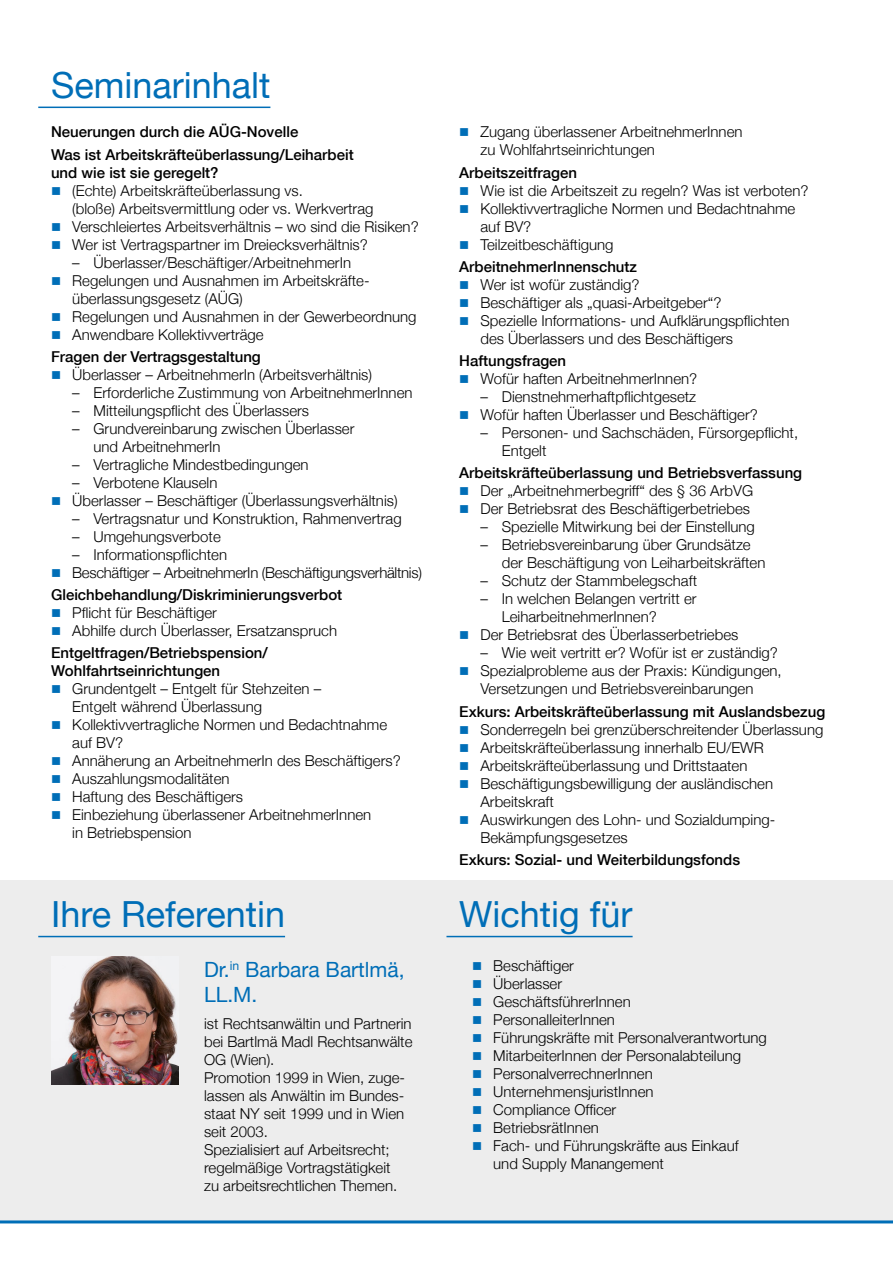
<style>
.page{position:relative;width:893px;height:1263px;background:#fff}
.page>*{position:absolute;margin:0;border:0;box-sizing:border-box;transform-origin:0 0}
.t1{font:36px "Helvetica Neue";color:#006eb7}
.t2{font:21px/25.2px "Helvetica Neue";color:#006eb7}
.t3{font:300 15px/18px "Helvetica Neue";color:#000}
.t4{font:500 15px/22.2px "Helvetica Neue";color:#000}
.t5{font:300 15px/22.2px "Helvetica Neue";letter-spacing:-.02em;color:#000}
.s1{color:#006eb7}
.s2{font-weight:500}
.s3{font-weight:300}
</style>
<div class="page">
<div style="left:0;top:880px;width:893px;height:340px;background:#ededed"></div>
<hr style="left:0;top:1220px;width:893px;height:3px;background:#006eb7">
<hr style="left:38px;top:107px;width:232px;height:1px;background:#006eb7">
<img style="left:51px;top:956px;width:128px;height:128px">
<hr style="left:38px;top:936px;width:247px;height:1px;background:#006eb7">
<hr style="left:446px;top:936px;width:187px;height:1px;background:#006eb7">
<h1 class="t1" style="left:51px;top:64px;width:221px">Seminarinhalt</h1>
<p class="t4" style="left:51px;top:121px;width:304px">Neuerungen durch die AÜG-Novelle<br>Was ist Arbeitskräfteüberlassung/Leiharbeit</p>
<p class="t4" style="left:51px;top:161px;width:169px">und wie ist sie geregelt?</p>
<p class="t3" style="left:72px;top:181px;width:303px;text-indent:-21px"><span class="s1">■</span> (Echte) Arbeitskräfteüberlassung vs.<br>(bloße) Arbeitsvermittlung oder vs. Werkvertrag</p>
<p class="t3" style="left:51px;top:217px;width:369px"><span class="s1">■</span> Verschleiertes Arbeitsverhältnis – wo sind die Risiken?</p>
<p class="t3" style="left:51px;top:235px;width:318px"><span class="s1">■</span> Wer ist Vertragspartner im Dreiecksverhältnis?</p>
<p class="t3" style="left:72px;top:253px;width:280px">– Überlasser/Beschäftiger/ArbeitnehmerIn</p>
<p class="t3" style="left:72px;top:271px;width:299px;text-indent:-21px"><span class="s1">■</span> Regelungen und Ausnahmen im Arbeitskräfte&shy;überlassungsgesetz (AÜG)</p>
<p class="t3" style="left:51px;top:307px;width:367px"><span class="s1">■</span> Regelungen und Ausnahmen in der Gewerbeordnung</p>
<p class="t3" style="left:51px;top:323px;width:214px;line-height:22.2px"><span class="s1">■</span> Anwendbare Kollektivverträge<br><span class="s2">Fragen der Vertragsgestaltung</span></p>
<p class="t3" style="left:51px;top:365px;width:323px"><span class="s1">■</span> Überlasser – ArbeitnehmerIn (Arbeitsverhältnis)</p>
<p class="t3" style="left:72px;top:383px;width:342px">– Erforderliche Zustimmung von ArbeitnehmerInnen</p>
<p class="t3" style="left:72px;top:401px;width:238px">– Mitteilungspflicht des Überlassers</p>
<p class="t3" style="left:94px;top:419px;width:262px;text-indent:-21px">– Grundvereinbarung zwischen Überlasser und ArbeitnehmerIn</p>
<p class="t3" style="left:72px;top:455px;width:238px">– Vertragliche Mindestbedingungen</p>
<p class="t3" style="left:72px;top:473px;width:147px">– Verbotene Klauseln</p>
<p class="t3" style="left:51px;top:491px;width:348px"><span class="s1">■</span> Überlasser – Beschäftiger (Überlassungsverhältnis)</p>
<p class="t3" style="left:72px;top:509px;width:331px">– Vertragsnatur und Konstruktion, Rahmenvertrag</p>
<p class="t3" style="left:72px;top:527px;width:150px">– Umgehungsverbote</p>
<p class="t3" style="left:72px;top:545px;width:156px">– Informationspflichten</p>
<p class="t5" style="left:51px;top:561px;width:372px"><span class="s1">■</span> Beschäftiger – ArbeitnehmerIn (Beschäftigungsverhältnis)<br><span class="s2">Gleichbehandlung/Diskriminierungsverbot</span></p>
<p class="t3" style="left:51px;top:603px;width:168px"><span class="s1">■</span> Pflicht für Beschäftiger</p>
<p class="t3" style="left:51px;top:619px;width:288px;line-height:22.2px"><span class="s1">■</span> Abhilfe durch Überlasser, Ersatzanspruch<br><span class="s2">Entgeltfragen/Betriebspension/</span></p>
<p class="t4" style="left:51px;top:660px;width:171px">Wohlfahrtseinrichtungen</p>
<p class="t3" style="left:72px;top:680px;width:250px;text-indent:-21px"><span class="s1">■</span> Grundentgelt – Entgelt für Stehzeiten –<br>Entgelt während Überlassung</p>
<p class="t3" style="left:72px;top:716px;width:316px;text-indent:-21px"><span class="s1">■</span> Kollektivvertragliche Normen und Bedachtnahme auf BV?</p>
<p class="t3" style="left:51px;top:752px;width:351px"><span class="s1">■</span> Annäherung an ArbeitnehmerIn des Beschäftigers?</p>
<p class="t3" style="left:51px;top:770px;width:180px"><span class="s1">■</span> Auszahlungsmodalitäten</p>
<p class="t3" style="left:51px;top:788px;width:194px"><span class="s1">■</span> Haftung des Beschäftigers</p>
<p class="t3" style="left:72px;top:806px;width:300px;text-indent:-21px"><span class="s1">■</span> Einbeziehung überlassener ArbeitnehmerInnen in Betriebspension</p>
<p class="t3" style="left:480px;top:123px;width:264px;text-indent:-21px"><span class="s1">■</span> Zugang überlassener ArbeitnehmerInnen zu Wohlfahrtseinrichtungen</p>
<p class="t4" style="left:459px;top:161px;width:119px">Arbeitszeitfragen</p>
<p class="t3" style="left:459px;top:181px;width:351px"><span class="s1">■</span> Wie ist die Arbeitszeit zu regeln? Was ist verboten?</p>
<p class="t3" style="left:480px;top:199px;width:316px;text-indent:-21px"><span class="s1">■</span> Kollektivvertragliche Normen und Bedachtnahme auf BV?</p>
<p class="t4" style="left:459px;top:233px;width:179px"><span class="s1">■</span> <span class="s3">Teilzeitbeschäftigung<br></span>ArbeitnehmerInnenschutz</p>
<p class="t3" style="left:459px;top:275px;width:182px"><span class="s1">■</span> Wer ist wofür zuständig?</p>
<p class="t3" style="left:459px;top:293px;width:264px"><span class="s1">■</span> Beschäftiger als „quasi-Arbeitgeber“?</p>
<p class="t3" style="left:480px;top:311px;width:310px;text-indent:-21px"><span class="s1">■</span> Spezielle Informations- und Aufklärungspflichten des Überlassers und des Beschäftigers</p>
<p class="t4" style="left:459px;top:349px;width:108px">Haftungsfragen</p>
<p class="t3" style="left:459px;top:369px;width:239px"><span class="s1">■</span> Wofür haften ArbeitnehmerInnen?</p>
<p class="t3" style="left:480px;top:387px;width:217px">– Dienstnehmerhaftpflichtgesetz</p>
<p class="t3" style="left:459px;top:405px;width:300px"><span class="s1">■</span> Wofür haften Überlasser und Beschäftiger?</p>
<p class="t3" style="left:502px;top:423px;width:298px;text-indent:-21px">– Personen- und Sachschäden, Fürsorgepflicht,<br>Entgelt</p>
<p class="t4" style="left:459px;top:462px;width:344px">Arbeitskräfteüberlassung und Betriebsverfassung</p>
<p class="t3" style="left:459px;top:482px;width:295px"><span class="s1">■</span> Der „Arbeitnehmerbegriff“ des § 36 ArbVG</p>
<p class="t3" style="left:459px;top:500px;width:292px"><span class="s1">■</span> Der Betriebsrat des Beschäftigerbetriebes</p>
<p class="t3" style="left:480px;top:518px;width:276px">– Spezielle Mitwirkung bei der Einstellung</p>
<p class="t3" style="left:502px;top:536px;width:265px;text-indent:-21px">– Betriebsvereinbarung über Grundsätze der Beschäftigung von Leiharbeitskräften</p>
<p class="t3" style="left:480px;top:572px;width:218px">– Schutz der Stammbelegschaft</p>
<p class="t3" style="left:502px;top:590px;width:196px;text-indent:-21px">– In welchen Belangen vertritt er<br>LeiharbeitnehmerInnen?</p>
<p class="t3" style="left:459px;top:626px;width:281px"><span class="s1">■</span> Der Betriebsrat des Überlasserbetriebes</p>
<p class="t3" style="left:480px;top:644px;width:299px">– Wie weit vertritt er? Wofür ist er zuständig?</p>
<p class="t3" style="left:459px;top:662px;width:324px;text-align:center"><span class="s1">■</span> Spezialprobleme aus der Praxis: Kündigungen,<br>Versetzungen und Betriebsvereinbarungen</p>
<p class="t4" style="left:459px;top:700px;width:367px">Exkurs: Arbeitskräfteüberlassung mit Auslandsbezug</p>
<p class="t3" style="left:459px;top:720px;width:366px"><span class="s1">■</span> Sonderregeln bei grenzüberschreitender Überlassung</p>
<p class="t3" style="left:459px;top:738px;width:306px"><span class="s1">■</span> Arbeitskräfteüberlassung innerhalb EU/EWR</p>
<p class="t3" style="left:459px;top:756px;width:290px"><span class="s1">■</span> Arbeitskräfteüberlassung und Drittstaaten</p>
<p class="t3" style="left:480px;top:774px;width:294px;text-indent:-21px"><span class="s1">■</span> Beschäftigungsbewilligung der ausländischen<br>Arbeitskraft</p>
<p class="t3" style="left:480px;top:810px;width:296px;text-indent:-21px"><span class="s1">■</span> Auswirkungen des Lohn- und Sozialdumping-<br>Bekämpfungsgesetzes</p>
<p class="t4" style="left:459px;top:848px;width:282px">Exkurs: Sozial- und Weiterbildungsfonds</p>
<h1 class="t1" style="left:51px;top:893px;width:236px">Ihre Referentin</h1>
<h1 class="t1" style="left:459px;top:893px;width:175px">Wichtig für</h1>
<h2 class="t2" style="left:204px;top:956px;width:202px">Dr.<sup>in</sup> Barbara Bartlmä,<br>LL.M.</h2>
<p class="t3" style="left:204px;top:1014px;width:210px">ist Rechtsanwältin und Partnerin bei Bartlmä Madl Rechtsanwälte<br>OG (Wien).<br>Promotion 1999 in Wien, zuge&shy;lassen als Anwältin im Bundes&shy;staat NY seit 1999 und in Wien seit 2003.<br>Spezialisiert auf Arbeitsrecht; regelmäßige Vortragstätigkeit<br>zu arbeitsrechtlichen Themen.</p>
<p class="t3" style="left:472px;top:957px;width:103px"><span class="s1">■</span> Beschäftiger</p>
<p class="t3" style="left:472px;top:975px;width:92px"><span class="s1">■</span> Überlasser</p>
<p class="t3" style="left:472px;top:993px;width:160px"><span class="s1">■</span> GeschäftsführerInnen</p>
<p class="t3" style="left:472px;top:1011px;width:144px"><span class="s1">■</span> PersonalleiterInnen</p>
<p class="t3" style="left:472px;top:1029px;width:296px"><span class="s1">■</span> Führungskräfte mit Personalverantwortung</p>
<p class="t3" style="left:472px;top:1047px;width:271px"><span class="s1">■</span> MitarbeiterInnen der Personalabteilung</p>
<p class="t3" style="left:472px;top:1065px;width:182px"><span class="s1">■</span> PersonalverrechnerInnen</p>
<p class="t3" style="left:472px;top:1083px;width:183px"><span class="s1">■</span> UnternehmensjuristInnen</p>
<p class="t3" style="left:472px;top:1101px;width:146px"><span class="s1">■</span> Compliance Officer</p>
<p class="t3" style="left:472px;top:1119px;width:128px"><span class="s1">■</span> BetriebsrätInnen</p>
<p class="t3" style="left:493px;top:1137px;width:247px;text-indent:-21px"><span class="s1">■</span> Fach- und Führungskräfte aus Einkauf und Supply Manangement</p>
</div>
